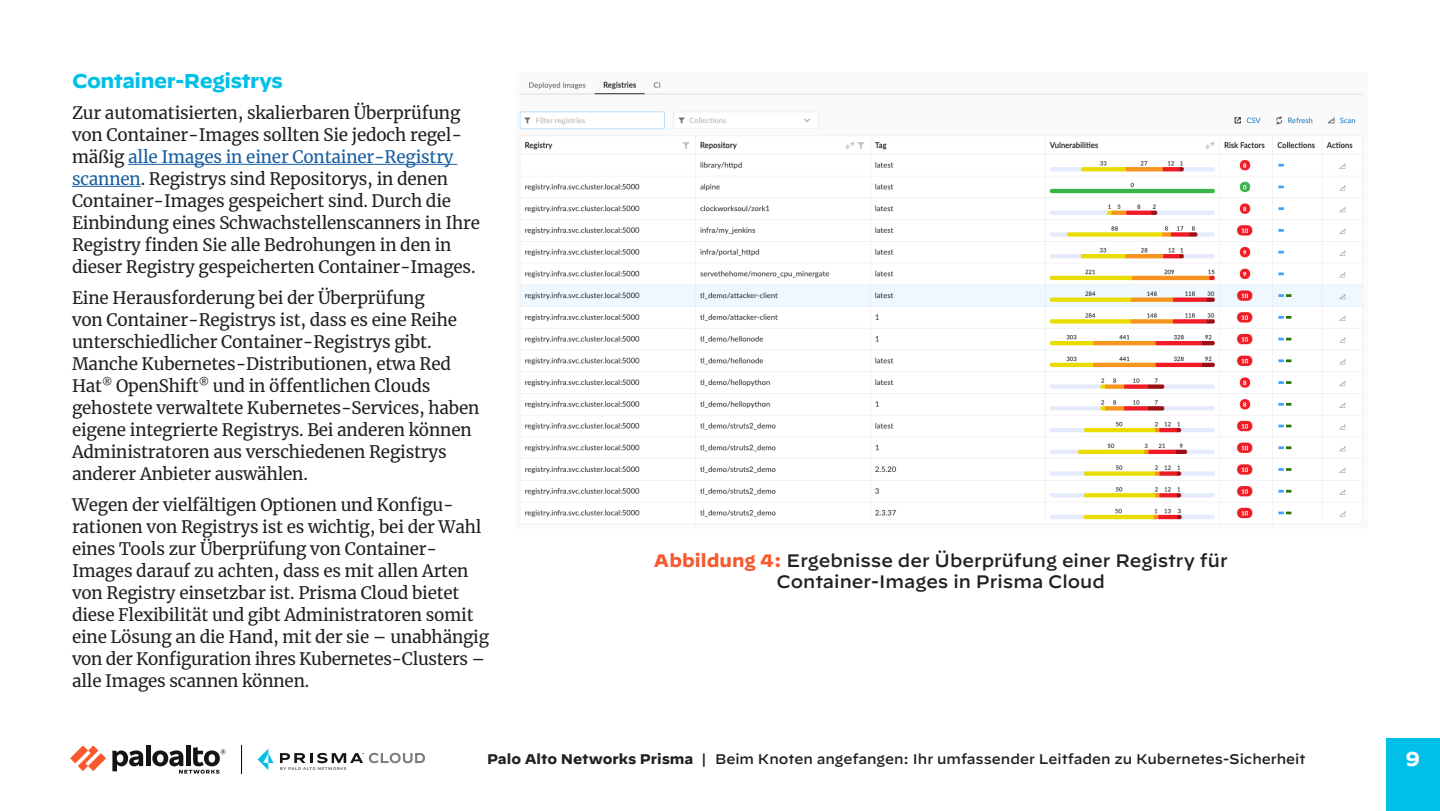
<style>
.page{position:relative;width:1440px;height:811px;background:#fff}
.page>*{position:absolute;margin:0;border:0;box-sizing:border-box;transform-origin:0 0}
.t1{font:700 20px "Decimal";letter-spacing:-.025em;color:#00c0e8}
.t2{font:700 20px "Decimal";color:#fff}
.t3{font:500 18px/21.6px "Decimal";color:#231f20;text-align:center}
.body-text{font:17px/22px "Merriweather";letter-spacing:-.01em;color:#231f20}
.t4{font:500 14px "Decimal";color:#231f20}
.s1{color:#175d9e}
.s2{font-weight:700;color:#fa582d}
.s3{font-weight:700}
</style>
<div class="page">
<svg style="left:70px;top:745px;width:36px;height:26px"></svg>
<hr style="left:146px;top:745px;width:4px;height:21px;background:#141414">
<svg style="left:112px;top:750px;width:31px;height:21px"></svg>
<div style="left:186px;top:745px;width:5px;height:21px;background:#141414"></div>
<svg style="left:152px;top:747px;width:74px;height:26px"></svg>
<svg style="left:241px;top:745px;width:1px;height:29px"></svg>
<svg style="left:258px;top:749px;width:16px;height:21px"></svg>
<svg style="left:280px;top:753px;width:145px;height:17px"></svg>
<div style="left:1386px;top:739px;width:54px;height:72px;background:#00c0e8"></div>
<img style="left:519px;top:81px;width:844px;height:443px">
<hr style="left:128px;top:164px;width:329px;height:1px;background:#175d9e">
<hr style="left:72px;top:186px;width:69px;height:1px;background:#175d9e">
<h2 class="t1" style="left:72px;top:69px;width:213px">Container-Registrys</h2>
<p class="body-text" style="left:72px;top:101px;width:409px">Zur automatisierten, skalierbaren Überprüfung von Container-Images sollten Sie jedoch regel&shy;mäßig <span class="s1">alle Images in einer Container-Registry scannen</span>. Registrys sind Repositorys, in denen Container-Images gespeichert sind. Durch die Einbindung eines Schwachstellenscanners in Ihre Registry finden Sie alle Bedrohungen in den in dieser Registry gespeicherten Container-Images.</p>
<p class="body-text" style="left:72px;top:286px;width:409px">Eine Herausforderung bei der Überprüfung<br>von Container-Registrys ist, dass es eine Reihe unterschiedlicher Container-Registrys gibt.<br>Manche Kubernetes-Distributionen, etwa Red Hat<sup>®</sup> OpenShift<sup>®</sup> und in öffentlichen Clouds gehostete verwaltete Kubernetes-Services, haben eigene integrierte Registrys. Bei anderen können Administratoren aus verschiedenen Registrys anderer Anbieter auswählen.</p>
<p class="body-text" style="left:72px;top:493px;width:419px">Wegen der vielfältigen Optionen und Konfigu&shy;rationen von Registrys ist es wichtig, bei der Wahl eines Tools zur Überprüfung von Container-Images darauf zu achten, dass es mit allen Arten von Registry einsetzbar ist. Prisma Cloud bietet diese Flexibilität und gibt Administratoren somit eine Lösung an die Hand, mit der sie – unabhängig von der Konfiguration ihres Kubernetes-Clusters – alle Images scannen können.</p>
<p class="t3" style="left:654px;top:547px;width:575px"><span class="s2">Abbildung 4:</span> Ergebnisse der Überprüfung einer Registry für<br>Container-Images in Prisma Cloud</p>
<p class="t4" style="left:487px;top:746px;width:820px"><span class="s3">Palo Alto Networks Prisma</span> | Beim Knoten angefangen: Ihr umfassender Leitfaden zu Kubernetes-Sicherheit</p>
<p class="t2" style="left:1406px;top:747px;width:16px">9</p>
</div>
